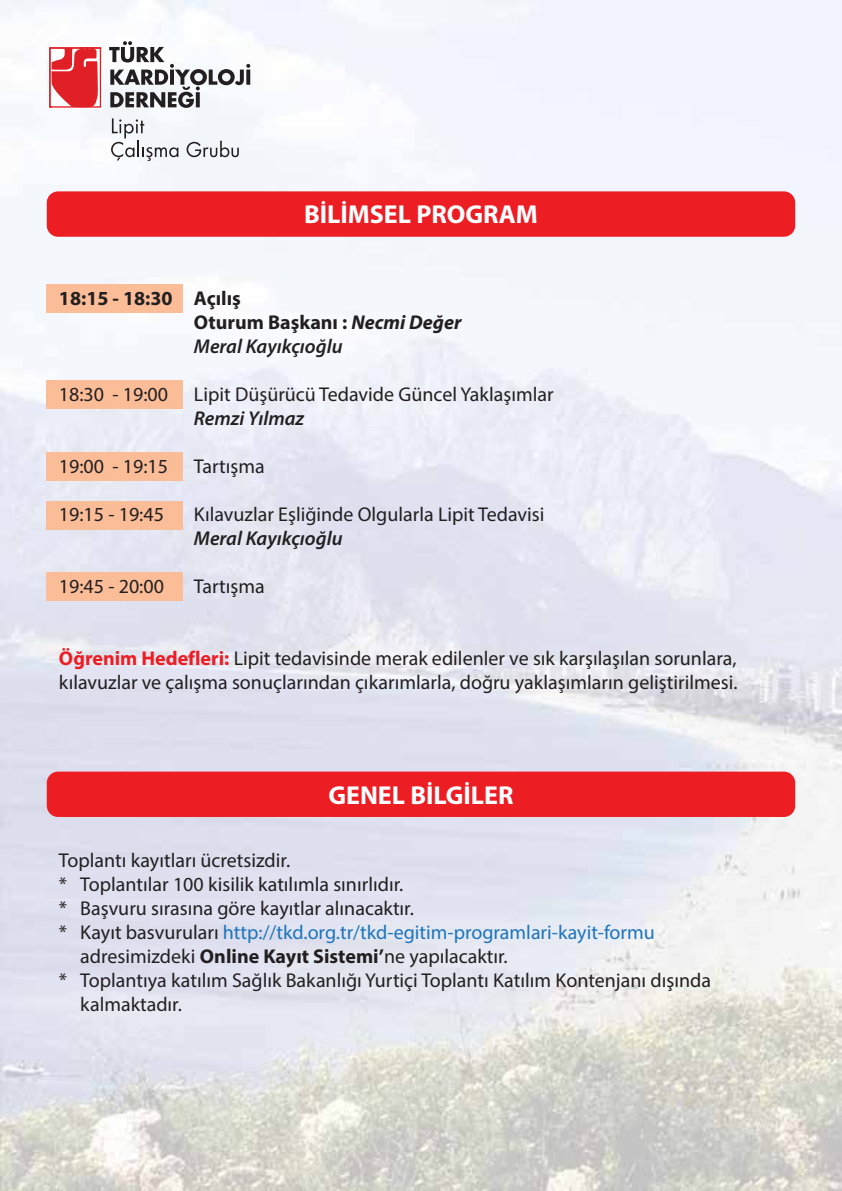
<style>
.page{position:relative;width:842px;height:1191px;background:#fff}
.page>*{position:absolute;margin:0;border:0;box-sizing:border-box;transform-origin:0 0}
.t1{font:700 26px "Myriad Pro";color:#fff}
.t2{font:20px/24px "Myriad Pro";color:#231f20}
.t3{font:20px "Myriad Pro";color:#1c75bc}
.t4{font:700 20px/24px "Myriad Pro";color:#231f20}
.t5{font:italic 600 20px "Myriad Pro";color:#231f20}
.s1{font-style:italic}
.s2{font-weight:600;font-style:italic}
.s3{font-weight:700;color:#ed1d24}
.s4{color:#231f20}
.s5{font-weight:700}
</style>
<div class="page">
<img style="left:0;top:0;width:842px;height:1190px">
<svg style="left:109px;top:41px;width:141px;height:67px"></svg>
<div style="left:48px;top:46px;width:54px;height:62px;background:#fff"></div>
<div style="left:52px;top:50px;width:50px;height:58px;background:#fbe3e4"></div>
<svg style="left:49px;top:47px;width:52px;height:61px;background:#e64f55"></svg>
<svg style="left:111px;top:118px;width:67px;height:43px"></svg>
<svg style="left:187px;top:141px;width:52px;height:16px"></svg>
<div style="left:47px;top:191px;width:748px;height:46px;background:#ed1d24;border-radius:11px"></div>
<div style="left:47px;top:771px;width:748px;height:46px;background:#ed1d24;border-radius:11px"></div>
<div style="left:47px;top:380px;width:136px;height:29px;background:#fbbd97"></div>
<div style="left:47px;top:452px;width:136px;height:28px;background:#fbbd97"></div>
<div style="left:47px;top:501px;width:136px;height:28px;background:#fbbd97"></div>
<div style="left:47px;top:572px;width:136px;height:29px;background:#fbbd97"></div>
<div style="left:47px;top:284px;width:136px;height:28px;background:#fbbd97"></div>
<h1 class="t1" style="left:304px;top:198px;width:235px">BİLİMSEL PROGRAM</h1>
<p class="t4" style="left:194px;top:285px;width:269px;text-indent:-135px">18:15 - 18:30 Açılış<br>Oturum Başkanı : <span class="s1">Necmi Değer<br></span><span class="s2">Meral Kayıkçıoğlu</span></p>
<p class="t2" style="left:59px;top:382px;width:111px">18:30 - 19:00</p>
<p class="t2" style="left:194px;top:382px;width:361px">Lipit Düşürücü Tedavide Güncel Yaklaşımlar</p>
<p class="t5" style="left:194px;top:405px;width:112px">Remzi Yılmaz</p>
<p class="t2" style="left:59px;top:454px;width:111px">19:00 - 19:15</p>
<p class="t2" style="left:194px;top:454px;width:72px">Tartışma</p>
<p class="t2" style="left:59px;top:502px;width:106px">19:15 - 19:45</p>
<p class="t2" style="left:194px;top:502px;width:352px">Kılavuzlar Eşliğinde Olgularla Lipit Tedavisi</p>
<p class="t5" style="left:194px;top:525px;width:150px">Meral Kayıkçıoğlu</p>
<p class="t2" style="left:59px;top:574px;width:106px">19:45 - 20:00</p>
<p class="t2" style="left:194px;top:574px;width:72px">Tartışma</p>
<p class="t2" style="left:59px;top:646px;width:680px"><span class="s3">Öğrenim Hedefleri:</span> Lipit tedavisinde merak edilenler ve sık karşılaşılan sorunlara, kılavuzlar ve çalışma sonuçlarından çıkarımlarla, doğru yaklaşımların geliştirilmesi.</p>
<h1 class="t1" style="left:328px;top:778px;width:187px">GENEL BİLGİLER</h1>
<p class="t2" style="left:59px;top:848px;width:233px">Toplantı kayıtları ücretsizdir.</p>
<p class="t2" style="left:59px;top:872px;width:346px">* Toplantılar 100 kisilik katılımla sınırlıdır.</p>
<p class="t2" style="left:59px;top:896px;width:356px">* Başvuru sırasına göre kayıtlar alınacaktır.</p>
<p class="t3" style="left:59px;top:920px;width:597px"><span class="s4">* Kayıt basvuruları</span> http://tkd.org.tr/tkd-egitim-programlari-kayit-formu</p>
<p class="t2" style="left:80px;top:944px;width:429px">adresimizdeki <span class="s5">Online Kayıt Sistemi’</span>ne yapılacaktır.</p>
<p class="t2" style="left:59px;top:968px;width:654px">* Toplantıya katılım Sağlık Bakanlığı Yurtiçi Toplantı Katılım Kontenjanı dışında</p>
<p class="t2" style="left:80px;top:992px;width:103px">kalmaktadır.</p>
</div>
